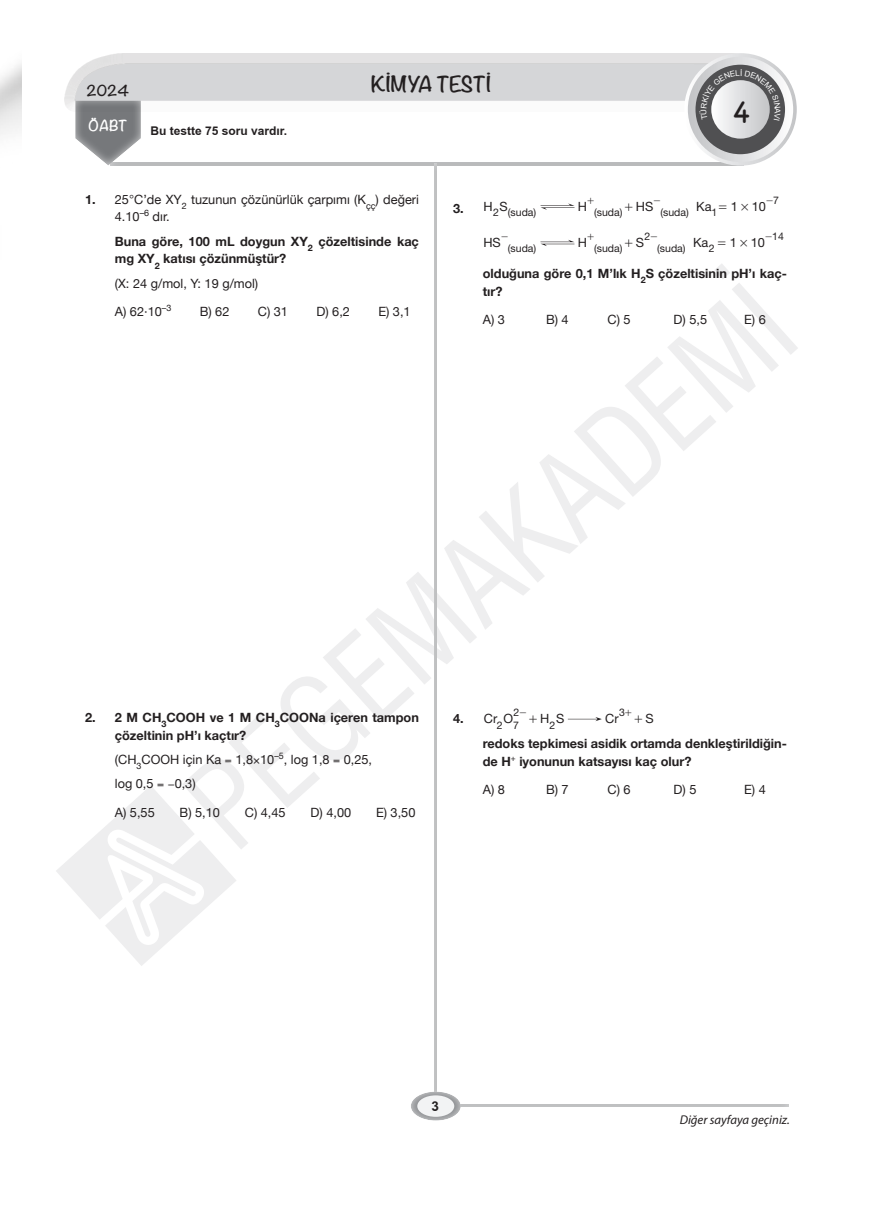
<style>
.page{position:relative;width:872px;height:1212px;background:#fff}
.page>*{position:absolute;margin:0;border:0;box-sizing:border-box;transform-origin:0 0}
.t1{font:31.5px "Chalkboard";color:#231f20}
.t2{font:700 19.5px "Noteworthy";color:#231f20}
.t3{font:700 13.5px "Noteworthy";color:#231f20}
.t4{font:700 13.5px "Noteworthy";color:#fff}
.t5{font:700 13.5px "TR Arial";color:#231f20}
.bold_soru_koku_nosuz{font:700 12.75px/17.9px "Helvetica Neue";color:#231f20}
.acik_soru_koku_nosuz{font:12.75px/17.9px "Helvetica Neue";color:#231f20}
._5li_yanyana{font:12.75px "Helvetica Neue";color:#231f20}
.bold_soru_koku_nosuz-2{font:12.75px "Helvetica Neue";color:#231f20}
.t6{font:italic 12.75px "Myriad Pro";color:#231f20}
.t7{font:12.75px "MM Times Roman";color:#231f20}
.t8{font:12.75px "MM Binary";color:#231f20}
.t9{font:700 12px "TR Arial";color:#231f20}
.t10{font:10.5px "Helvetica Neue";color:#231f20}
.t11{font:10.5px "MM Times Roman";color:#231f20}
.s1{font-weight:700}
.s2{font-family:"Helvetica Neue"}
.s3{font-family:"MM Times Roman"}
</style>
<div class="page">
<svg style="left:715px;top:264px;width:15px;height:15px"></svg>
<svg style="left:183px;top:572px;width:294px;height:277px"></svg>
<svg style="left:444px;top:283px;width:354px;height:347px"></svg>
<div style="left:430px;top:1103px;width:360px;height:6px;background:#fff;opacity:.75"></div>
<div style="left:434px;top:163px;width:6px;height:936px;background:#fff;opacity:.75"></div>
<div style="left:410px;top:1091px;width:52px;height:30px;background:#fff;opacity:.75"></div>
<div style="left:417px;top:1095px;width:37px;height:22px;background:#f2f3f4;border-radius:50%"></div>
<svg style="left:540px;top:240px;width:34px;height:6px"></svg>
<svg style="left:540px;top:203px;width:34px;height:7px"></svg>
<svg style="left:568px;top:717px;width:34px;height:4px"></svg>
<svg style="left:225px;top:759px;width:6px;height:3px"></svg>
<svg style="left:254px;top:758px;width:5px;height:5px"></svg>
<svg style="left:334px;top:759px;width:6px;height:3px"></svg>
<svg style="left:56px;top:784px;width:180px;height:182px"></svg>
<svg style="left:75px;top:53px;width:721px;height:113px"></svg>
<p class="t3" style="left:87px;top:79px;width:44px">2024</p>
<p class="t4" style="left:89px;top:114px;width:40px">ÖABT</p>
<p class="t9" style="left:150px;top:122px;width:138px">Bu testte 75 soru vardır.</p>
<h2 class="t2" style="left:371px;top:67px;width:121px">KİMYA TESTİ</h2>
<h1 class="t1" style="left:732px;top:92px;width:19px">4</h1>
<p class="acik_soru_koku_nosuz" style="left:115px;top:191px;width:306px;text-indent:-30px"><span class="s1">1.</span> 25 C’de XY<sub>2</sub> tuzunun çözünürlük çarpımı (K<sub>çç</sub>) değeri<br>4.10<sup>–6</sup> dır.</p>
<p class="bold_soru_koku_nosuz" style="left:115px;top:232px;width:306px">Buna göre, 100 mL doygun XY<sub>2</sub> çözeltisinde kaç mg XY<sub>2</sub> katısı çözünmüştür?</p>
<p class="bold_soru_koku_nosuz-2" style="left:115px;top:274px;width:145px">(X: 24 g/mol, Y: 19 g/mol)</p>
<p class="_5li_yanyana" style="left:115px;top:302px;width:58px">A) 62·10<sup>–3</sup></p>
<p class="_5li_yanyana" style="left:200px;top:302px;width:31px">B) 62</p>
<p class="_5li_yanyana" style="left:258px;top:302px;width:32px">C) 31</p>
<p class="_5li_yanyana" style="left:316px;top:302px;width:35px">D) 6,2</p>
<p class="_5li_yanyana" style="left:378px;top:302px;width:34px">E) 3,1</p>
<p class="t11" style="left:766px;top:196px;width:14px">-<span class="s2">7</span></p>
<p class="t11" style="left:587px;top:196px;width:9px">+</p>
<p class="t11" style="left:653px;top:196px;width:9px">-</p>
<p class="bold_soru_koku_nosuz" style="left:453px;top:199px;width:12px">3.</p>
<p class="acik_soru_koku_nosuz" style="left:483px;top:198px;width:26px">H S</p>
<p class="acik_soru_koku_nosuz" style="left:578px;top:198px;width:11px">H</p>
<p class="acik_soru_koku_nosuz" style="left:624px;top:198px;width:30px"><span class="s3">+</span>HS</p>
<p class="acik_soru_koku_nosuz" style="left:696px;top:198px;width:17px">Ka</p>
<p class="acik_soru_koku_nosuz" style="left:483px;top:235px;width:19px">HS</p>
<p class="acik_soru_koku_nosuz" style="left:578px;top:235px;width:11px">H</p>
<p class="t7" style="left:624px;top:237px;width:21px">+<span class="s2">S</span></p>
<p class="acik_soru_koku_nosuz" style="left:693px;top:235px;width:17px">Ka</p>
<p class="acik_soru_koku_nosuz" style="left:718px;top:198px;width:49px"><span class="s3">=</span>1 10</p>
<p class="acik_soru_koku_nosuz" style="left:717px;top:235px;width:49px"><span class="s3">=</span>1 10</p>
<p class="t8" style="left:740px;top:201px;width:10px">#</p>
<p class="t8" style="left:739px;top:237px;width:10px">#</p>
<p class="t10" style="left:508px;top:205px;width:30px">(suda)</p>
<p class="t10" style="left:594px;top:205px;width:30px">(suda)</p>
<p class="t10" style="left:660px;top:205px;width:30px">(suda)</p>
<p class="t10" style="left:508px;top:241px;width:30px">(suda)</p>
<p class="t10" style="left:594px;top:241px;width:30px">(suda)</p>
<p class="t10" style="left:657px;top:241px;width:30px">(suda)</p>
<p class="t10" style="left:493px;top:205px;width:7px">2</p>
<p class="t10" style="left:711px;top:205px;width:7px">1</p>
<p class="t10" style="left:644px;top:229px;width:14px">2<span class="s3">-</span></p>
<p class="t10" style="left:765px;top:229px;width:20px"><span class="s3">-</span>14</p>
<p class="t11" style="left:501px;top:232px;width:9px">-</p>
<p class="t11" style="left:587px;top:232px;width:9px">+</p>
<p class="bold_soru_koku_nosuz" style="left:483px;top:264px;width:306px">olduğuna göre 0,1 M’lık H<sub>2</sub>S çözeltisinin pH’ı kaç&shy;tır?</p>
<p class="_5li_yanyana" style="left:483px;top:310px;width:24px">A) 3</p>
<p class="_5li_yanyana" style="left:546px;top:310px;width:24px">B) 4</p>
<p class="_5li_yanyana" style="left:607px;top:310px;width:25px">C) 5</p>
<p class="_5li_yanyana" style="left:673px;top:310px;width:35px">D) 5,5</p>
<p class="_5li_yanyana" style="left:744px;top:310px;width:23px">E) 6</p>
<p class="t10" style="left:709px;top:241px;width:7px">2</p>
<p class="bold_soru_koku_nosuz" style="left:115px;top:708px;width:306px;text-indent:-30px">2. 2 M CH<sub>3</sub>COOH ve 1 M CH<sub>3</sub>COONa içeren tampon çözeltinin pH’ı kaçtır?</p>
<p class="acik_soru_koku_nosuz" style="left:115px;top:751px;width:259px">(CH<sub>3</sub>COOH için Ka 1,8 10<sup>–5</sup>, log 1,8 0,25,</p>
<p class="acik_soru_koku_nosuz" style="left:115px;top:775px;width:40px">log 0,5</p>
<p class="acik_soru_koku_nosuz" style="left:175px;top:775px;width:23px">0,3)</p>
<p class="_5li_yanyana" style="left:115px;top:803px;width:41px">A) 5,55</p>
<p class="_5li_yanyana" style="left:180px;top:803px;width:42px">B) 5,10</p>
<p class="_5li_yanyana" style="left:245px;top:803px;width:42px">C) 4,45</p>
<p class="_5li_yanyana" style="left:310px;top:803px;width:42px">D) 4,00</p>
<p class="_5li_yanyana" style="left:376px;top:803px;width:41px">E) 3,50</p>
<p class="t10" style="left:513px;top:705px;width:14px">2<span class="s3">-</span></p>
<p class="t10" style="left:619px;top:705px;width:15px">3<span class="s3">+</span></p>
<p class="bold_soru_koku_nosuz" style="left:483px;top:735px;width:306px">redoks tepkimesi asidik ortamda denkleştirildiğin&shy;de H iyonunun katsayısı kaç olur?</p>
<p class="_5li_yanyana" style="left:483px;top:781px;width:24px">A) 8</p>
<p class="_5li_yanyana" style="left:546px;top:781px;width:24px">B) 7</p>
<p class="_5li_yanyana" style="left:607px;top:781px;width:25px">C) 6</p>
<p class="_5li_yanyana" style="left:673px;top:781px;width:24px">D) 5</p>
<p class="_5li_yanyana" style="left:744px;top:781px;width:23px">E) 4</p>
<p class="bold_soru_koku_nosuz" style="left:453px;top:710px;width:12px">4.</p>
<p class="acik_soru_koku_nosuz" style="left:484px;top:711px;width:31px">Cr O</p>
<p class="acik_soru_koku_nosuz" style="left:529px;top:711px;width:37px"><span class="s3">+</span>H S</p>
<p class="acik_soru_koku_nosuz" style="left:605px;top:711px;width:15px">Cr</p>
<p class="t7" style="left:634px;top:713px;width:21px">+<span class="s2">S</span></p>
<p class="t10" style="left:497px;top:717px;width:24px">2 7</p>
<p class="t10" style="left:549px;top:717px;width:7px">2</p>
<p class="t5" style="left:431px;top:1097px;width:9px">3</p>
<p class="t6" style="left:679px;top:1111px;width:112px">Diğer sayfaya geçiniz.</p>
</div>
